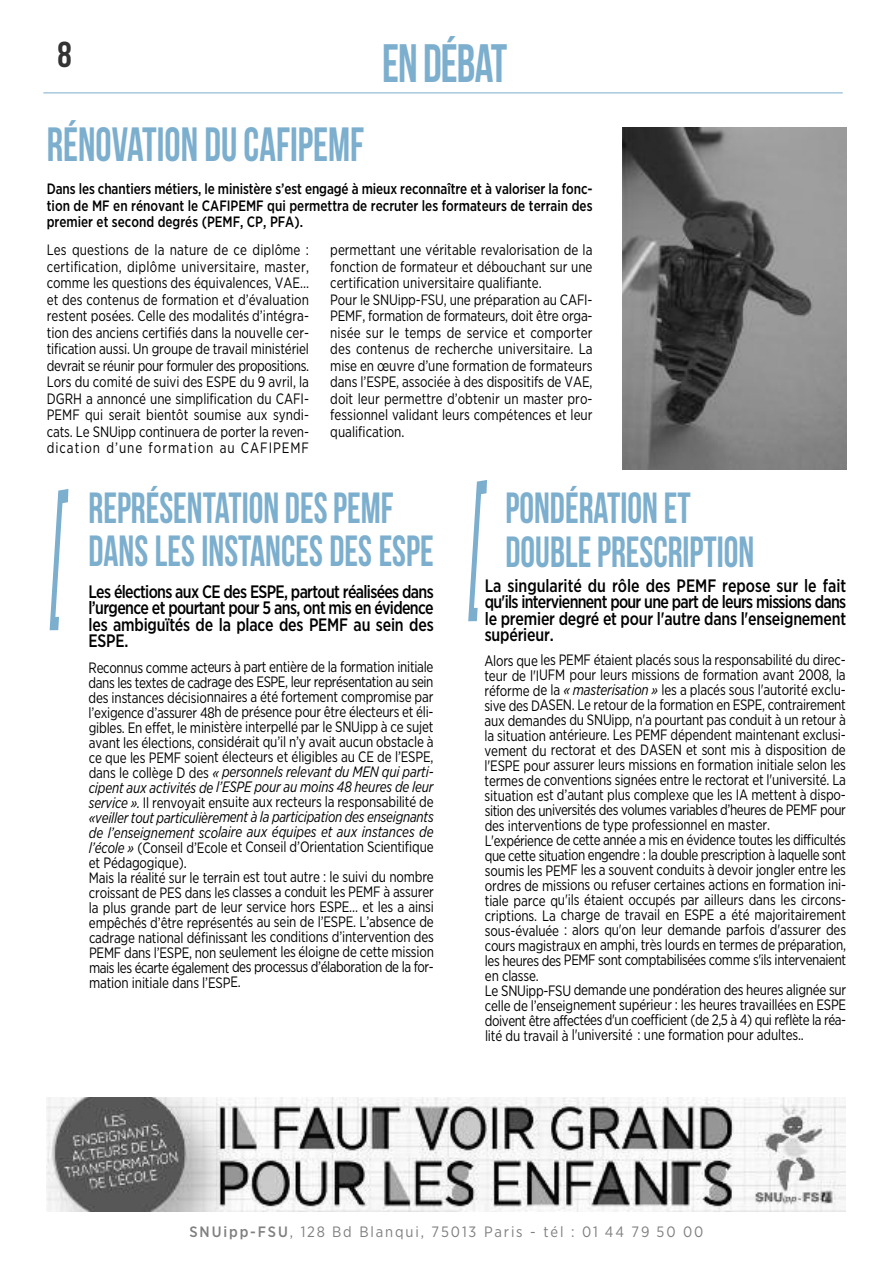
<style>
.page{position:relative;width:893px;height:1263px;background:#fff}
.page>*{position:absolute;margin:0;border:0;box-sizing:border-box;transform-origin:0 0}
.t1{font:54px "Bebas Neue";letter-spacing:-.02em;color:#7caece;scale:.85 1}
.t2{font:48px "Bebas Neue";color:#7caece;scale:.85 1}
.t3{font:43.5px/43.5px "Bebas Neue";color:#7caece;scale:.85 1}
.t4{font:36px "Bebas Neue";color:#333}
.t5{font:500 18px/16.5px "Gotham Narrow";letter-spacing:-.015em;color:#000;text-align:justify;scale:.9 1}
.t6{font:15px/15px "Gotham Narrow";letter-spacing:-.015em;color:#000;scale:.9 1}
.t7{font:500 15px/16.5px "Gotham Narrow";color:#000;text-align:justify;scale:.9 1}
.t8{font:15px "Gotham Narrow";letter-spacing:.125em;color:#808080}
.s1{font-style:italic}
.s2{font-weight:500}
</style>
<div class="page">
<hr style="left:43px;top:93px;width:800px;height:1px;background:#7caece">
<img style="left:622px;top:128px;width:224px;height:341px">
<img style="left:47px;top:1097px;width:798px;height:114px">
<h3 class="t4" style="left:58px;top:33px;width:16px">8</h3>
<h1 class="t1" style="left:382px;top:31px;width:148px">EN DÉBAT</h1>
<h2 class="t2" style="left:47px;top:117px;width:375px">RÉNOVATION DUCAFIPEMF</h2>
<p class="t7" style="left:47px;top:182px;width:608px">Dans les chantiers métiers, le ministère s’est engagé à mieux reconnaître et à valoriser la fonc&shy;tion de MF en rénovant le CAFIPEMF qui permettra de recruter les formateurs de terrain des premier et second degrés (PEMF, CP, PFA).</p>
<p class="t6" style="left:47px;top:243px;width:293px;line-height:16.5px;text-align:justify">Les questions de la nature de ce diplôme : certification, diplôme universitaire, master, comme les questions des équivalences, VAE… et des contenus de formation et d’évaluation restent posées. Celle des modalités d’intégra&shy;tion des anciens certifiés dans la nouvelle cer&shy;tification aussi. Un groupe de travail ministériel devrait se réunir pour formuler des propositions.<br>Lors du comité de suivi des ESPE du 9 avril, la DGRH a annoncé une simplification du CAFI-PEMF qui serait bientôt soumise aux syndi&shy;cats. Le SNUipp continuera de porter la reven&shy;dication d’une formation au CAFIPEMF</p>
<p class="t6" style="left:330px;top:243px;width:293px;line-height:16.5px">permettant une véritable revalorisation de la fonction de formateur et débouchant sur une certification universitaire qualifiante.<br>Pour le SNUipp-FSU, une préparation au CAFI-PEMF, formation de formateurs, doit être orga&shy;nisée sur le temps de service et comporter des contenus de recherche universitaire. La mise en œuvre d’une formation de formateurs dans l’ESPE, associée à des dispositifs de VAE, doit leur permettre d’obtenir un master pro&shy;fessionnel validant leurs compétences et leur qualification.</p>
<h3 class="t3" style="left:505px;top:486px;width:294px">PONDÉRATION ET<br>DOUBLEPRESCRIPTION</h3>
<h3 class="t3" style="left:88px;top:486px;width:408px">REPRÉSENTATION DESPEMF<br>DANS LES INSTANCES DES ESPE</h3>
<p class="t5" style="left:89px;top:584px;width:385px">Les élections aux CE des ESPE, partout réalisées dans l’urgence et pourtant pour 5 ans, ont mis en évidence les ambiguïtés de la place des PEMF au sein des ESPE.</p>
<p class="t6" style="left:89px;top:661px;width:385px">Reconnus comme acteurs à part entière de la formation initiale dans les textes de cadrage des ESPE, leur représentation au sein des instances décisionnaires a été fortement compromise par l’exigence d’assurer 48h de présence pour être électeurs et éli&shy;gibles. En effet, le ministère interpellé par le SNUipp à ce sujet avant les élections, considérait qu’il n’y avait aucun obstacle à ce que les PEMF soient électeurs et éligibles au CE de l’ESPE, dans le collège D des <span class="s1">« personnels relevant du MEN qui parti&shy;cipent aux activités de l’ESPE pour au moins 48 heures de leur service ».</span> Il renvoyait ensuite aux recteurs la responsabilité de <span class="s1">«veiller tout particulièrement à la participation des enseignants de l’enseignement scolaire aux équipes et aux instances de l’école »</span> (Conseil d’Ecole et Conseil d’Orientation Scientifique et Pédagogique).<br>Mais la réalité sur le terrain est tout autre : le suivi du nombre croissant de PES dans les classes a conduit les PEMF à assurer la plus grande part de leur service hors ESPE… et les a ainsi empêchés d’être représentés au sein de l’ESPE. L’absence de cadrage national définissant les conditions d’intervention des PEMF dans l’ESPE, non seulement les éloigne de cette mission mais les écarte également des processus d’élaboration de la for&shy;mation initiale dans l’ESPE.</p>
<p class="t5" style="left:485px;top:578px;width:403px">La singularité du rôle des PEMF repose sur le fait qu'ils interviennent pour une part de leurs missions dans le premier degré et pour l'autre dans l'enseignement supérieur.</p>
<p class="t6" style="left:484px;top:654px;width:404px">Alors que les PEMF étaient placés sous la responsabilité du direc&shy;teur de l'IUFM pour leurs missions de formation avant 2008, la réforme de la <span class="s1">« masterisation »</span> les a placés sous l'autorité exclu&shy;sive des DASEN. Le retour de la formation en ESPE, contrairement aux demandes du SNUipp, n'a pourtant pas conduit à un retour à la situation antérieure. Les PEMF dépendent maintenant exclusi&shy;vement du rectorat et des DASEN et sont mis à disposition de l'ESPE pour assurer leurs missions en formation initiale selon les termes de conventions signées entre le rectorat et l'université. La situation est d’autant plus complexe que les IA mettent à dispo&shy;sition des universités des volumes variables d’heures de PEMF pour des interventions de type professionnel en master.<br>L'expérience de cette année a mis en évidence toutes les difficultés que cette situation engendre : la double prescription à laquelle sont soumis les PEMF les a souvent conduits à devoir jongler entre les ordres de missions ou refuser certaines actions en formation ini&shy;tiale parce qu'ils étaient occupés par ailleurs dans les circons&shy;criptions. La charge de travail en ESPE a été majoritairement sous-évaluée : alors qu'on leur demande parfois d'assurer des cours magistraux en amphi, très lourds en termes de préparation, les heures des PEMF sont comptabilisées comme s'ils intervenaient en classe.<br>Le SNUipp-FSU demande une pondération des heures alignée sur celle de l’enseignement supérieur : les heures travaillées en ESPE doivent être affectées d'un coefficient (de 2,5 à 4) qui reflète la réa&shy;lité du travail à l'université : une formation pour adultes..</p>
<p class="t8" style="left:189px;top:1226px;width:515px"><span class="s2">SNUipp-FSU</span>, 128 Bd Blanqui, 75013 Paris - tél : 01 44 79 50 00</p>
</div>
